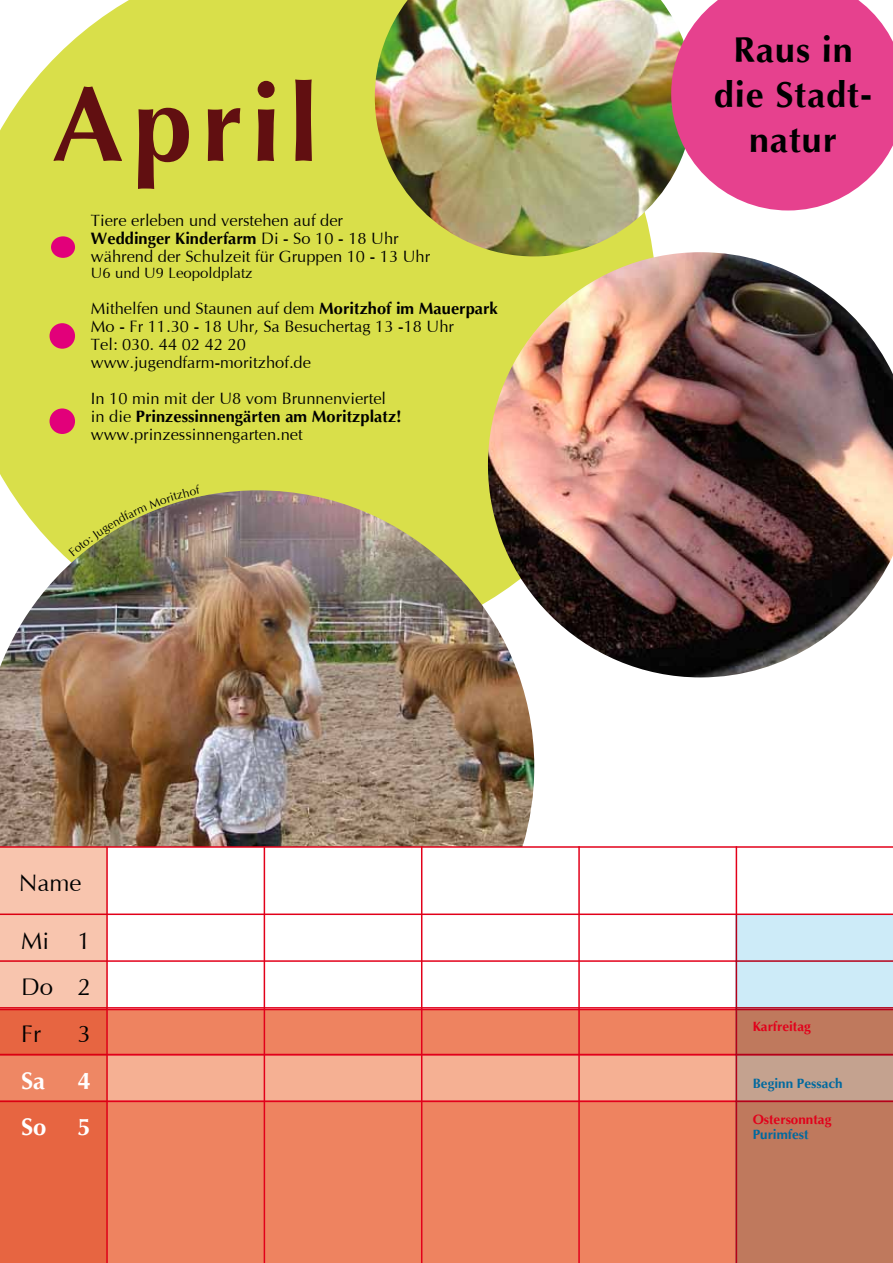
<style>
.page{position:relative;width:893px;height:1263px;background:#fff}
.page>*{position:absolute;margin:0;border:0;box-sizing:border-box;transform-origin:0 0}
.t1{font:700 108px "Optima";letter-spacing:.075em;color:#610f11}
.t2{font:700 36px/45px "Optima";letter-spacing:.025em;color:#000;text-align:center}
.t3{font:24px/46.7px "Optima";color:#000;text-align:justify}
.t4{font:700 24px/46.7px "Optima";color:#fff}
.t5{font:16.5px/18px "Optima";color:#000}
.t6{font:15px "Optima";color:#000}
.t7{font:700 13.5px "Optima";color:#e2001a}
.t8{font:700 13.5px "Optima";color:#00699f}
.s1{font-weight:700}
</style>
<div class="page">
<div style="left:0;top:0;width:488px;height:490px;background:#d9df4a"></div>
<img style="left:0;top:490px;width:534px;height:356px">
<svg style="left:0;top:846px;width:893px;height:57px"></svg>
<div style="left:108px;top:1102px;width:628px;height:161px;background:#ee8360"></div>
<svg style="left:108px;top:1007px;width:628px;height:95px;background:#f08f73"></svg>
<svg style="left:108px;top:913px;width:785px;height:49px"></svg>
<hr style="left:578px;top:846px;width:2px;height:417px;background:#e2001a">
<hr style="left:421px;top:846px;width:1px;height:417px;background:#e2001a">
<hr style="left:736px;top:846px;width:1px;height:417px;background:#e2001a">
<hr style="left:106px;top:846px;width:2px;height:417px;background:#e2001a">
<svg style="left:0;top:847px;width:106px;height:416px;background:#ed8a6c"></svg>
<hr style="left:264px;top:846px;width:1px;height:417px;background:#e2001a">
<img style="left:375px;top:0;width:296px;height:256px">
<div style="left:51px;top:236px;width:24px;height:22px;background:#e2007a;border-radius:50%"></div>
<div style="left:50px;top:323px;width:25px;height:26px;background:#e2007a;border-radius:50%"></div>
<div style="left:50px;top:408px;width:25px;height:26px;background:#e2007a;border-radius:50%"></div>
<img style="left:488px;top:252px;width:405px;height:425px">
<svg style="left:736px;top:915px;width:157px;height:348px;background:#c29889"></svg>
<svg style="left:671px;top:0;width:222px;height:210px;background:#e75a9b"></svg>
<svg style="left:68px;top:485px;width:132px;height:71px;background:#aead54"></svg>
<h1 class="t1" style="left:52px;top:57px;width:268px">April</h1>
<p class="t5" style="left:91px;top:211px;width:341px">Tiere erleben und verstehen auf der<br><span class="s1">Weddinger Kinderfarm</span> Di - So 10 - 18 Uhr während der Schulzeit für Gruppen 10 - 13 Uhr</p>
<p class="t6" style="left:91px;top:264px;width:163px">U6 und U9 Leopoldplatz</p>
<p class="t5" style="left:91px;top:300px;width:408px">Mithelfen und Staunen auf dem <span class="s1">Moritzhof im Mauerpark </span>Mo - Fr 11.30 - 18 Uhr, Sa Besuchertag 13 -18 Uhr<br>Tel: 030. 44 02 42 20<br>www.jugendfarm-moritzhof.de</p>
<p class="t5" style="left:91px;top:390px;width:312px">In 10 min mit der U8 vom Brunnenviertel in die <span class="s1">Prinzessinnengärten am Moritzplatz! </span>www.prinzessinnengarten.net</p>
<h3 class="t3" style="left:19px;top:859px;width:64px">Name</h3>
<h3 class="t3" style="left:21px;top:917px;width:34px;text-align:left">Mi<br>Do<br>Fr</h3>
<h3 class="t4" style="left:21px;top:1057px;width:27px">Sa<br>So</h3>
<h3 class="t3" style="left:78px;top:917px;width:15px">1<br>2<br>3</h3>
<h3 class="t4" style="left:78px;top:1057px;width:15px">4<br>5</h3>
<h2 class="t2" style="left:714px;top:27px;width:160px">Raus in die Stadt&shy;natur</h2>
<p class="t7" style="left:753px;top:1018px;width:60px">Karfreitag</p>
<p class="t8" style="left:753px;top:1075px;width:92px">Beginn Pessach</p>
<p class="t7" style="left:753px;top:1110px;width:80px">Ostersonntag</p>
<p class="t8" style="left:753px;top:1125px;width:58px">Purimfest</p>
</div>
